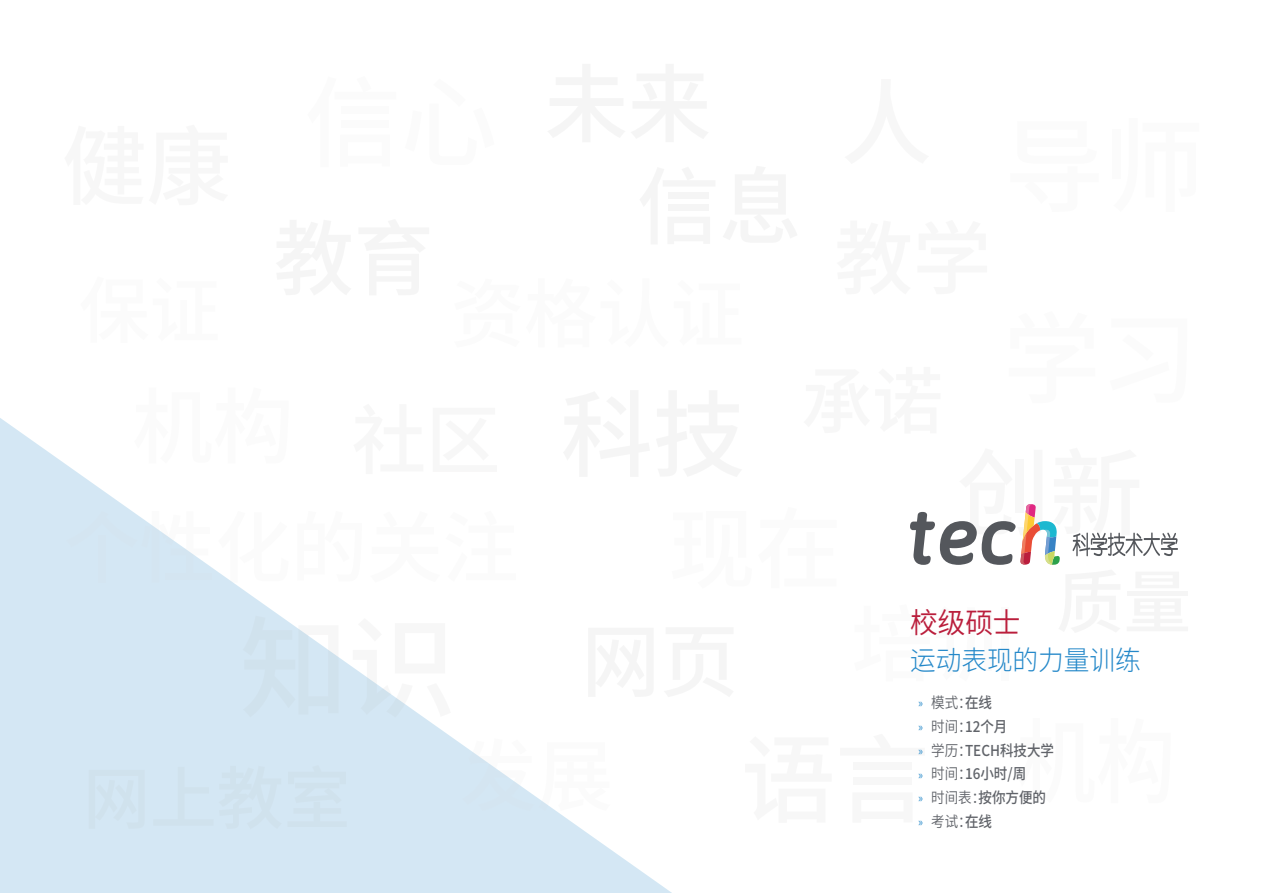
<style>
.page{position:relative;width:1263px;height:893px;background:#fff}
.page>*{position:absolute;margin:0;border:0;box-sizing:border-box;transform-origin:0 0}
.t1{font:28.5px "Source Han Sans CN";color:#ba1e3c}
.t2{font:300 27px "Source Han Sans CN";color:#2488c9;scale:.95 1}
.t3{font:500 15px/23.7px "Source Han Sans CN";color:#61646a;scale:.9 1}
.s1{font-family:"Myriad Pro";font-weight:400;font-size:12px;color:#2488c9}
.s2{font-weight:400}
</style>
<div class="page">
<svg style="left:0;top:418px;width:672px;height:475px;fill:#d4e7f4"></svg>
<div style="left:341px;top:120px;width:48px;height:8px;background:#fbfbfb"></div>
<div style="left:341px;top:106px;width:48px;height:8px;background:#fbfbfb"></div>
<div style="left:669px;top:204px;width:40px;height:7px;background:#f5f5f5"></div>
<div style="left:669px;top:192px;width:40px;height:7px;background:#f5f5f5"></div>
<svg style="left:134px;top:418px;width:155px;height:46px"></svg>
<svg style="left:656px;top:418px;width:16px;height:59px"></svg>
<svg style="left:563px;top:418px;width:87px;height:59px"></svg>
<svg style="left:433px;top:418px;width:64px;height:54px"></svg>
<svg style="left:353px;top:418px;width:70px;height:56px"></svg>
<svg style="left:446px;top:511px;width:70px;height:71px"></svg>
<svg style="left:370px;top:511px;width:70px;height:72px"></svg>
<svg style="left:297px;top:511px;width:65px;height:71px"></svg>
<svg style="left:218px;top:511px;width:71px;height:72px"></svg>
<svg style="left:66px;top:511px;width:146px;height:71px"></svg>
<div style="left:98px;top:535px;width:7px;height:47px;background:#d4e5f1"></div>
<svg style="left:353px;top:618px;width:98px;height:99px"></svg>
<svg style="left:243px;top:616px;width:95px;height:101px;background:#d7e7f2"></svg>
<svg style="left:462px;top:738px;width:148px;height:73px"></svg>
<svg style="left:664px;top:627px;width:8px;height:70px"></svg>
<svg style="left:588px;top:628px;width:66px;height:69px"></svg>
<div style="left:153px;top:765px;width:194px;height:64px;background:#d4e7f4"></div>
<div style="left:89px;top:770px;width:56px;height:59px;background:#d1e3ef"></div>
<div style="left:853px;top:762px;width:58px;height:8px;background:#f7f7f7"></div>
<div style="left:853px;top:777px;width:58px;height:7px;background:#f7f7f7"></div>
<svg style="left:910px;top:504px;width:268px;height:61px"></svg>
<h1 class="t1" style="left:910px;top:606px;width:112px">校级硕士</h1>
<h2 class="t2" style="left:910px;top:645px;width:245px">运动表现的力量训练</h2>
<p class="t3" style="left:918px;top:691px;width:152px"><span class="s1">»</span> <span class="s2">模式：</span>在线<br><span class="s1">»</span> <span class="s2">时间：</span>12个月<br><span class="s1">»</span> <span class="s2">学历：</span>TECH科技大学<span class="s1">»</span> <span class="s2">时间：</span>16小时/周<br><span class="s1">»</span> <span class="s2">时间表：</span>按你方便的<span class="s1">»</span> <span class="s2">考试：</span>在线</p>
</div>
